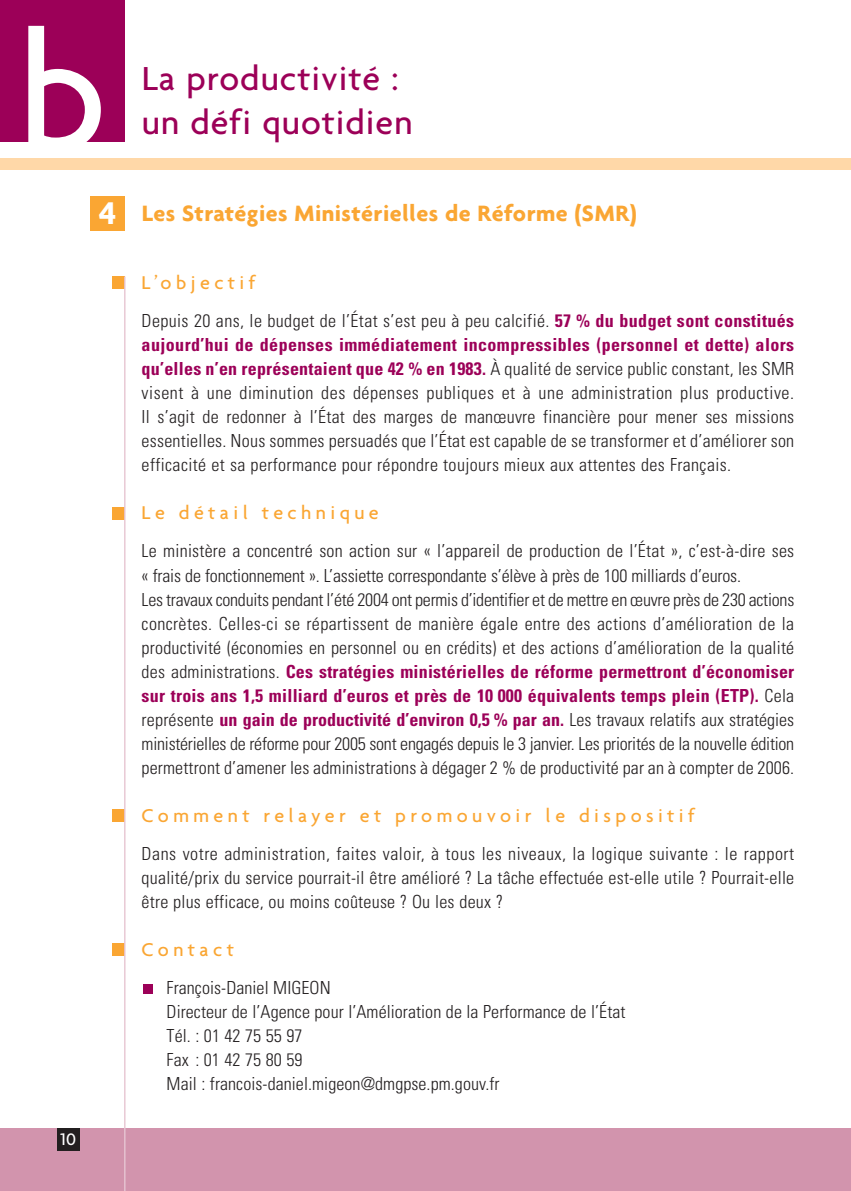
<style>
.page{position:relative;width:851px;height:1191px;background:#fff}
.page>*{position:absolute;margin:0;border:0;box-sizing:border-box;transform-origin:0 0}
.t1{font:500 173.8px "Agenda";color:#fff}
.t2{font:500 36px/44px "Agenda";letter-spacing:.03em;color:#9c0058}
.t3{font:700 24px "Agenda";letter-spacing:.015em;color:#faa633}
.t4{font:500 20px "Agenda";letter-spacing:.22em;color:#faa633}
.t5{font:300 condensed 18px/24px "Univers";letter-spacing:.01em;color:#231f20;text-align:justify}
.t6{font:500 18px "Agenda";color:#fff}
.s1{font-size:34px;color:#fff}
.s2{font-weight:700;color:#9c0058}
</style>
<div class="page">
<div style="left:0;top:1128px;width:850px;height:63px;background:#d294ad"></div>
<div style="left:57px;top:1128px;width:22px;height:23px;background:#231f20"></div>
<div style="left:0;top:0;width:125px;height:142px;background:#9c0058"></div>
<div style="left:91px;top:196px;width:34px;height:34px;background:#faa633"></div>
<div style="left:144px;top:984px;width:9px;height:9px;background:#9c0058"></div>
<div style="left:112px;top:942px;width:13px;height:13px;background:#faa633"></div>
<div style="left:112px;top:808px;width:13px;height:13px;background:#faa633"></div>
<div style="left:112px;top:506px;width:13px;height:13px;background:#faa633"></div>
<div style="left:112px;top:276px;width:13px;height:13px;background:#faa633"></div>
<hr style="left:124px;top:276px;width:1px;height:915px;background:#e7c5d2">
<div style="left:0;top:159px;width:850px;height:11px;background:#ffd8a8"></div>
<h1 class="t1" style="left:18px;top:23px;width:90px">b</h1>
<h2 class="t2" style="left:142px;top:59px;width:272px">La productivité : un défi quotidien</h2>
<h3 class="t3" style="left:99px;top:204px;width:539px"><span class="s1">4</span> Les Stratégies Ministérielles de Réforme (SMR)</h3>
<p class="t6" style="left:60px;top:1132px;width:17px">10</p>
<p class="t4" style="left:142px;top:275px;width:115px">L’objectif</p>
<p class="t5" style="left:142px;top:311px;width:654px">Depuis 20 ans, le budget de l’État s’est peu à peu calcifié. <span class="s2">57 % du budget sont constitués aujourd’hui de dépenses immédiatement incompressibles (personnel et dette) alors qu’elles n’en représentaient que 42 % en 1983.</span> À qualité de service public constant, les SMR visent à une diminution des dépenses publiques et à une administration plus productive.<br>Il s’agit de redonner à l’État des marges de manœuvre financière pour mener ses missions essentielles. Nous sommes persuadés que l’État est capable de se transformer et d’améliorer son efficacité et sa performance pour répondre toujours mieux aux attentes des Français.</p>
<p class="t4" style="left:142px;top:505px;width:238px">Le détail technique</p>
<p class="t5" style="left:142px;top:541px;width:654px;text-align:left">Le ministère a concentré son action sur « l’appareil de production de l’État », c’est-à-dire ses « frais de fonctionnement ». L’assiette correspondante s’élève à près de 100 milliards d’euros.<br>Les travaux conduits pendant l’été 2004 ont permis d’identifier et de mettre en œuvre près de 230 actions concrètes. Celles-ci se répartissent de manière égale entre des actions d’amélioration de la productivité (économies en personnel ou en crédits) et des actions d’amélioration de la qualité des administrations. <span class="s2">Ces stratégies ministérielles de réforme permettront d’économiser sur trois ans 1,5 milliard d’euros et près de 10 000 équivalents temps plein (ETP).</span> Cela représente <span class="s2">un gain de productivité d’environ 0,5 % par an.</span> Les travaux relatifs aux stratégies ministérielles de réforme pour 2005 sont engagés depuis le 3 janvier. Les priorités de la nouvelle édition permettront d’amener les administrations à dégager 2 % de productivité par an à compter de 2006.</p>
<p class="t4" style="left:142px;top:807px;width:554px">Comment relayer et promouvoir le dispositif</p>
<p class="t5" style="left:142px;top:843px;width:654px">Dans votre administration, faites valoir, à tous les niveaux, la logique suivante : le rapport qualité/prix du service pourrait-il être amélioré ? La tâche effectuée est-elle utile ? Pourrait-elle être plus efficace, ou moins coûteuse ? Ou les deux ?</p>
<p class="t4" style="left:142px;top:941px;width:94px">Contact</p>
<p class="t5" style="left:166px;top:977px;width:460px;text-align:left">François-Daniel MIGEON<br>Directeur de l’Agence pour l’Amélioration de la Performance de l’État Tél. : 01 42 75 55 97<br>Fax : 01 42 75 80 59<br>Mail : francois-daniel.migeon@dmgpse.pm.gouv.fr</p>
</div>
